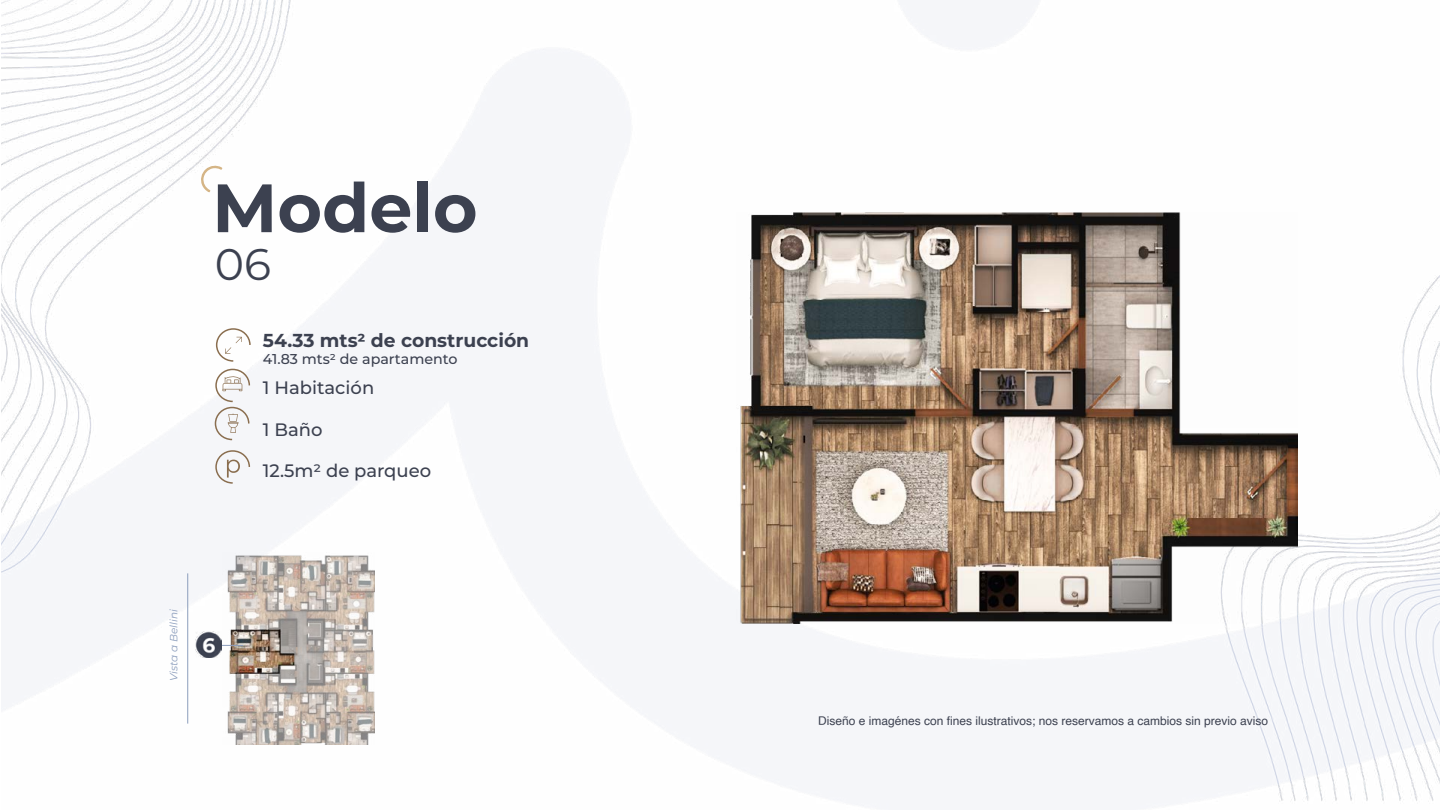
<style>
.page{position:relative;width:1440px;height:810px;background:#fff}
.page>*{position:absolute;margin:0;border:0;box-sizing:border-box;transform-origin:0 0}
.t1{font:700 68.25px "Montserrat";color:#3c4150}
.t2{font:44.25px "Montserrat";color:#3c4150}
.t3{font:700 18.75px "Montserrat";color:#3c4150}
.t4{font:500 18px "Montserrat";color:#3c4150}
.t5{font:500 14.25px "Montserrat";color:#3c4150}
.t6{font:12px "Helvetica";color:#3c4150}
.t7{font:italic 10.5px "Montserrat";color:#8b9dbc}
</style>
<div class="page">
<img style="left:2px;top:0;width:1438px;height:808px">
<svg style="left:200px;top:163px;width:23px;height:31px"></svg>
<svg style="left:214px;top:327px;width:37px;height:157px"></svg>
<img style="left:736px;top:213px;width:561px;height:410px">
<hr style="left:187px;top:573px;width:1px;height:151px;background:#8b9dbc">
<img style="left:223px;top:552px;width:151px;height:193px">
<svg style="left:221px;top:645px;width:22px;height:1px"></svg>
<img style="left:196px;top:632px;width:25px;height:25px">
<h1 class="t1" style="left:212px;top:159px;width:267px">Modelo</h1>
<h2 class="t2" style="left:215px;top:234px;width:58px">06</h2>
<h3 class="t3" style="left:263px;top:327px;width:268px">54.33 mts2 de construcción</h3>
<p class="t5" style="left:263px;top:349px;width:196px">41.83 mts2 de apartamento</p>
<h3 class="t4" style="left:263px;top:375px;width:113px">1 Habitación</h3>
<h3 class="t4" style="left:263px;top:417px;width:61px">1 Baño</h3>
<h3 class="t4" style="left:263px;top:458px;width:170px">12.5m2 de parqueo</h3>
<p class="t7" style="left:166px;top:681px;width:73px;rotate:-90deg">Vista a Bellini</p>
<p class="t6" style="left:818px;top:712px;width:452px">Diseño e imagénes con fines ilustrativos; nos reservamos a cambios sin previo aviso</p>
</div>
